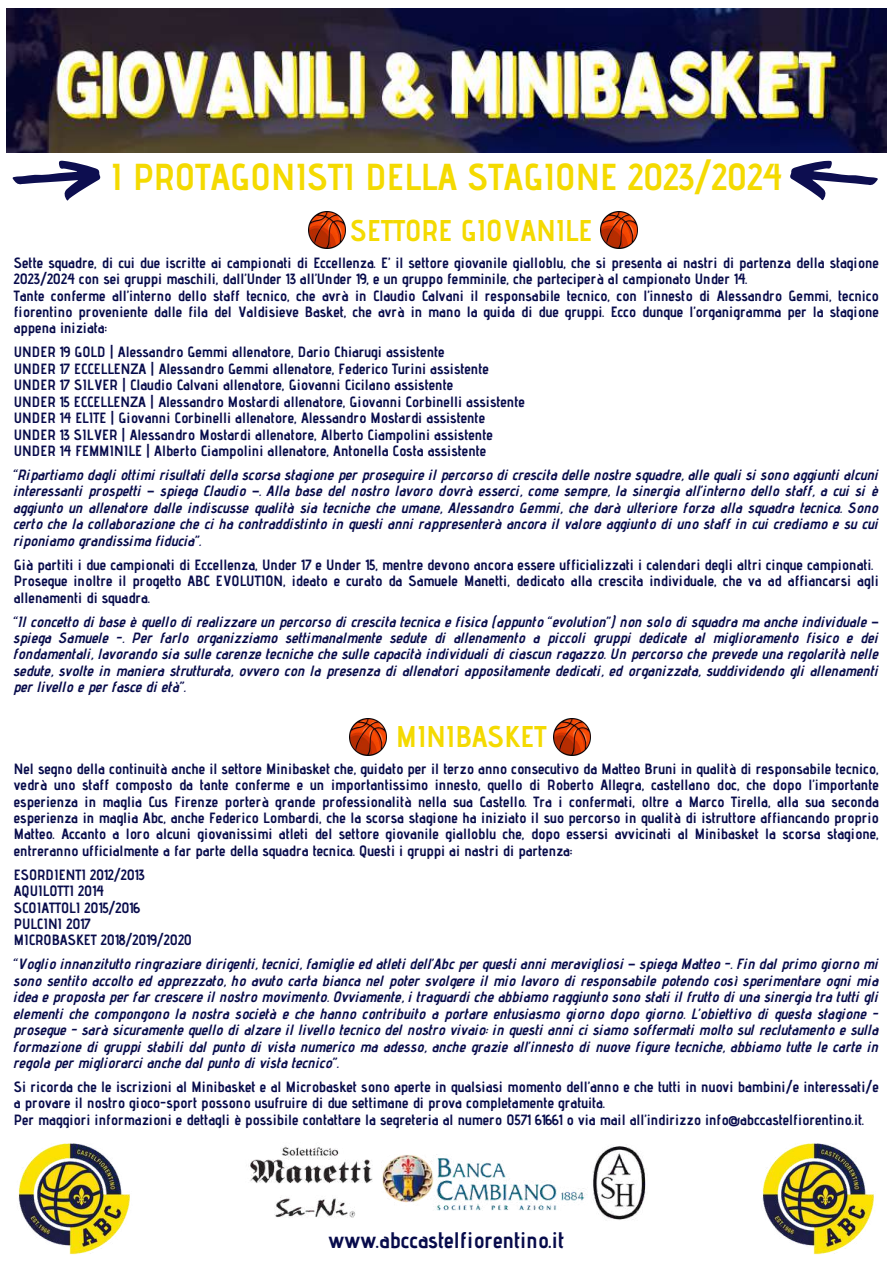
<style>
.page{position:relative;width:893px;height:1264px;background:#fff}
.page>*{position:absolute;margin:0;border:0;box-sizing:border-box;transform-origin:0 0}
.t1{font:700 37.5px "Advent Pro";color:#f4da01}
.t2{font:700 30px "Advent Pro";color:#f4da01}
.t3{font:700 22.5px "Advent Pro";color:#070b4b}
.t4{font:700 14.85px/16.4px "Advent Pro";color:#070b4b}
.t5{font:14.85px/16.4px "CA Generated";color:#070b4b;text-align:justify}
.s1{font-family:"Noto Sans Gurmukhi";font-weight:700}
</style>
<div class="page">
<img style="left:250px;top:1146px;width:123px;height:72px">
<img style="left:382px;top:1154px;width:205px;height:56px">
<img style="left:593px;top:1146px;width:53px;height:74px">
<img style="left:6px;top:8px;width:880px;height:144px">
<img style="left:18px;top:1143px;width:112px;height:112px">
<img style="left:762px;top:1143px;width:112px;height:112px">
<img style="left:308px;top:212px;width:37px;height:37px">
<img style="left:349px;top:718px;width:38px;height:37px">
<svg style="left:12px;top:160px;width:88px;height:41px"></svg>
<svg style="left:790px;top:160px;width:88px;height:41px"></svg>
<img style="left:600px;top:212px;width:37px;height:37px">
<img style="left:553px;top:718px;width:37px;height:37px">
<h1 class="t1" style="left:111px;top:154px;width:672px">I PROTAGONISTI DELLA STAGIONE 2023/2024</h1>
<h2 class="t2" style="left:350px;top:212px;width:243px">SETTORE GIOVANILE</h2>
<p class="t4" style="left:14px;top:254px;width:866px">Sette squadre, di cui due iscritte ai campionati di Eccellenza. E’ il settore giovanile gialloblu, che si presenta ai nastri di partenza della stagione 2023/2024 con sei gruppi maschili, dall’Under 13 all’Under 19, e un gruppo femminile, che parteciperà al campionato Under 14.<br>Tante conferme all’interno dello staff tecnico, che avrà in Claudio Calvani il responsabile tecnico, con l’innesto di Alessandro Gemmi, tecnico fiorentino proveniente dalle fila del Valdisieve Basket, che avrà in mano la guida di due gruppi. Ecco dunque l’organigramma per la stagione appena iniziata:</p>
<p class="t4" style="left:14px;top:344px;width:512px">UNDER 19 GOLD | Alessandro Gemmi allenatore, Dario Chiarugi assistente<br>UNDER 17 ECCELLENZA | Alessandro Gemmi allenatore, Federico Turini assistente UNDER 17 SILVER | Claudio Calvani allenatore, Giovanni Cicilano assistente<br>UNDER 15 ECCELLENZA | Alessandro Mostardi allenatore, Giovanni Corbinelli assistente UNDER 14 ELITE | Giovanni Corbinelli allenatore, Alessandro Mostardi assistente UNDER 13 SILVER | Alessandro Mostardi allenatore, Alberto Ciampolini assistente UNDER 14 FEMMINILE | Alberto Ciampolini allenatore, Antonella Costa assistente</p>
<p class="t5" style="left:14px;top:466px;width:866px">“Ripartiamo dagli ottimi risultati della scorsa stagione per proseguire il percorso di crescita delle nostre squadre, alle quali si sono aggiunti alcuni interessanti prospetti <span class="s1">–</span> spiega Claudio <span class="s1">–</span>. Alla base del nostro lavoro dovrà esserci, come sempre, la sinergia all’interno dello staff, a cui si è aggiunto un allenatore dalle indiscusse qualità sia tecniche che umane, Alessandro Gemmi, che darà ulteriore forza alla squadra tecnica. Sono certo che la collaborazione che ci ha contraddistinto in questi anni rappresenterà ancora il valore aggiunto di uno staff in cui crediamo e su cui riponiamo grandissima fiducia”.</p>
<p class="t4" style="left:14px;top:556px;width:866px">Già partiti i due campionati di Eccellenza, Under 17 e Under 15, mentre devono ancora essere ufficializzati i calendari degli altri cinque campionati.<br>Prosegue inoltre il progetto ABC EVOLUTION, ideato e curato da Samuele Manetti, dedicato alla crescita individuale, che va ad affiancarsi agli allenamenti di squadra.</p>
<p class="t5" style="left:14px;top:613px;width:866px">“Il concetto di base è quello di realizzare un percorso di crescita tecnica e fisica (appunto “evolution”) non solo di squadra ma anche individuale <span class="s1">– </span>spiega Samuele -. Per farlo organizziamo settimanalmente sedute di allenamento a piccoli gruppi dedicate al miglioramento fisico e dei fondamentali, lavorando sia sulle carenze tecniche che sulle capacità individuali di ciascun ragazzo. Un percorso che prevede una regolarità nelle sedute, svolte in maniera strutturata, ovvero con la presenza di allenatori appositamente dedicati, ed organizzata, suddividendo gli allenamenti per livello e per fasce di età”.</p>
<h2 class="t2" style="left:396px;top:717px;width:152px">MINIBASKET</h2>
<p class="t4" style="left:14px;top:760px;width:866px;text-align:justify">Nel segno della continuità anche il settore Minibasket che, guidato per il terzo anno consecutivo da Matteo Bruni in qualità di responsabile tecnico, vedrà uno staff composto da tante conferme e un importantissimo innesto, quello di Roberto Allegra, castellano doc, che dopo l’importante esperienza in maglia Cus Firenze porterà grande professionalità nella sua Castello. Tra i confermati, oltre a Marco Tirella, alla sua seconda esperienza in maglia Abc, anche Federico Lombardi, che la scorsa stagione ha iniziato il suo percorso in qualità di istruttore affiancando proprio Matteo. Accanto a loro alcuni giovanissimi atleti del settore giovanile gialloblu che, dopo essersi avvicinati al Minibasket la scorsa stagione, entreranno ufficialmente a far parte della squadra tecnica. Questi i gruppi ai nastri di partenza:</p>
<p class="t4" style="left:14px;top:866px;width:180px">ESORDIENTI 2012/2013<br>AQUILOTTI 2014<br>SCOIATTOLI 2015/2016<br>PULCINI 2017<br>MICROBASKET 2018/2019/2020</p>
<p class="t5" style="left:14px;top:955px;width:866px">“Voglio innanzitutto ringraziare dirigenti, tecnici, famiglie ed atleti dell’Abc per questi anni meravigliosi <span class="s1">–</span> spiega Matteo -. Fin dal primo giorno mi sono sentito accolto ed apprezzato, ho avuto carta bianca nel poter svolgere il mio lavoro di responsabile potendo così sperimentare ogni mia idea e proposta per far crescere il nostro movimento. Ovviamente, i traguardi che abbiamo raggiunto sono stati il frutto di una sinergia tra tutti gli elementi che compongono la nostra società e che hanno contribuito a portare entusiasmo giorno dopo giorno. L’obiettivo di questa stagione - prosegue - sarà sicuramente quello di alzare il livello tecnico del nostro vivaio: in questi anni ci siamo soffermati molto sul reclutamento e sulla formazione di gruppi stabili dal punto di vista numerico ma adesso, anche grazie all’innesto di nuove figure tecniche, abbiamo tutte le carte in regola per migliorarci anche dal punto di vista tecnico”.</p>
<p class="t4" style="left:14px;top:1078px;width:866px">Si ricorda che le iscrizioni al Minibasket e al Microbasket sono aperte in qualsiasi momento dell’anno e che tutti in nuovi bambini/e interessati/e a provare il nostro gioco-sport possono usufruire di due settimane di prova completamente gratuita.<br>Per maggiori informazioni e dettagli è possibile contattare la segreteria al numero 0571 61661 o via mail all’indirizzo info@abccastelfiorentino.it.</p>
<h3 class="t3" style="left:328px;top:1226px;width:237px">www.abccastelfiorentino.it</h3>
</div>
